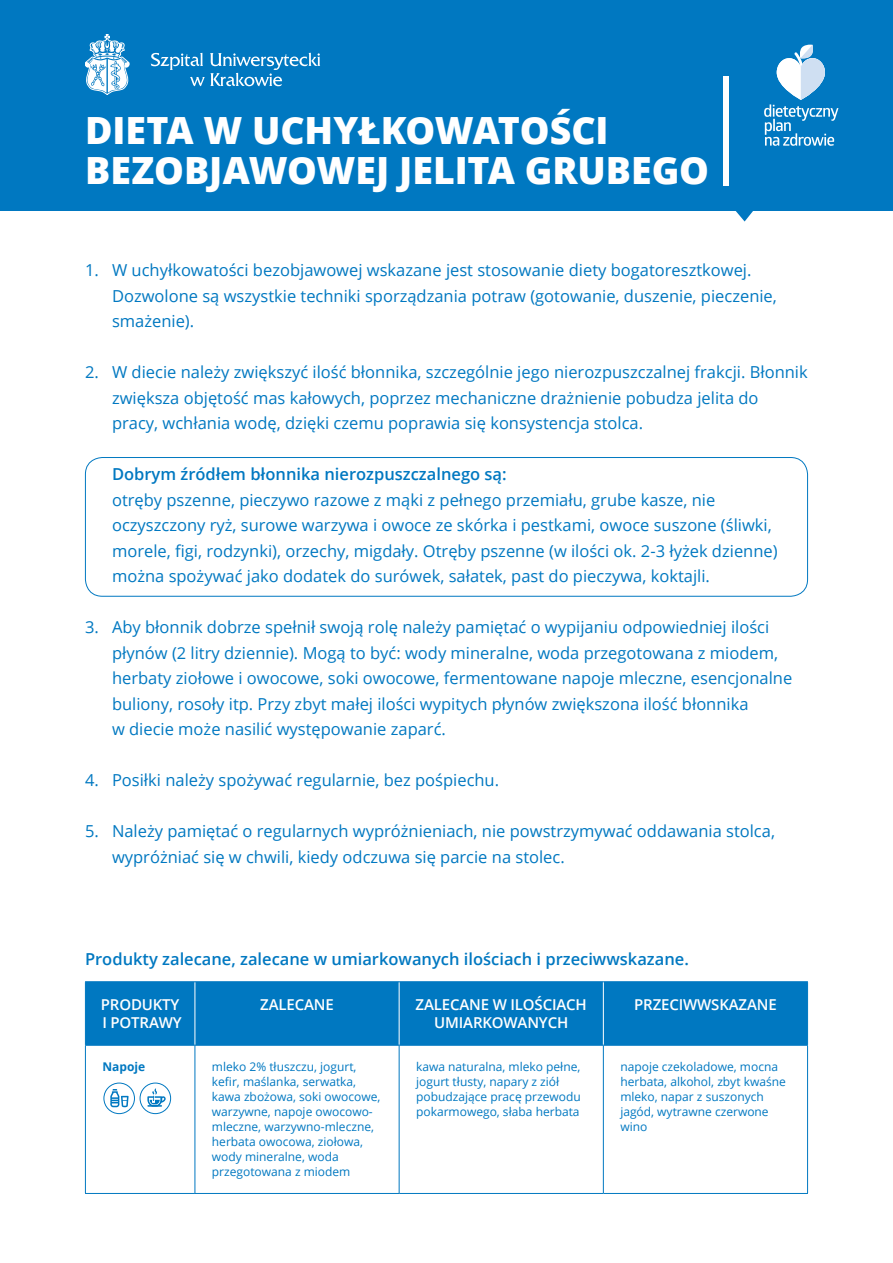
<style>
.page{position:relative;width:893px;height:1263px;background:#fff}
.page>*{position:absolute;margin:0;border:0;box-sizing:border-box;transform-origin:0 0}
.t1{font:800 37.5px/40.5px "Open Sans";letter-spacing:-.005em;color:#fff}
.t2{font:16.5px/25.5px "Open Sans";color:#0078c1}
.t3{font:600 16.5px "Open Sans";color:#0078c1}
.t4{font:600 15px/18px "Open Sans";letter-spacing:-.01em;color:#fff}
.t5{font:12px/15px "Open Sans";color:#0078c1}
.t6{font:700 12px "Open Sans";color:#0078c1}
</style>
<div class="page">
<div style="left:0;top:0;width:893px;height:211px;background:#0078c1"></div>
<svg style="left:736px;top:211px;width:17px;height:10px"></svg>
<div style="left:723px;top:76px;width:5px;height:110px;background:#fff"></div>
<svg style="left:85px;top:34px;width:44px;height:60px"></svg>
<svg style="left:151px;top:53px;width:169px;height:33px"></svg>
<svg style="left:764px;top:45px;width:74px;height:101px"></svg>
<div style="left:86px;top:982px;width:721px;height:63px;background:#0078c1"></div>
<hr style="left:195px;top:982px;width:1px;height:63px;background:#fff">
<hr style="left:399px;top:982px;width:1px;height:63px;background:#fff">
<hr style="left:603px;top:982px;width:1px;height:63px;background:#fff">
<hr style="left:195px;top:1045px;width:1px;height:148px;background:#0078c1">
<hr style="left:399px;top:1045px;width:1px;height:148px;background:#0078c1">
<hr style="left:603px;top:1045px;width:1px;height:148px;background:#0078c1">
<hr style="left:85px;top:1193px;width:110px;height:1px;background:#0078c1">
<hr style="left:195px;top:1193px;width:204px;height:1px;background:#0078c1">
<hr style="left:399px;top:1193px;width:204px;height:1px;background:#0078c1">
<hr style="left:603px;top:1193px;width:205px;height:1px;background:#0078c1">
<hr style="left:85px;top:1045px;width:110px;height:1px;background:#0078c1">
<hr style="left:195px;top:1045px;width:204px;height:1px;background:#0078c1">
<hr style="left:399px;top:1045px;width:204px;height:1px;background:#0078c1">
<hr style="left:603px;top:1045px;width:205px;height:1px;background:#0078c1">
<hr style="left:85px;top:981px;width:110px;height:1px;background:#0078c1">
<hr style="left:85px;top:982px;width:1px;height:63px;background:#0078c1">
<hr style="left:195px;top:981px;width:204px;height:1px;background:#0078c1">
<hr style="left:399px;top:981px;width:204px;height:1px;background:#0078c1">
<hr style="left:603px;top:981px;width:205px;height:1px;background:#0078c1">
<hr style="left:807px;top:982px;width:1px;height:63px;background:#0078c1">
<hr style="left:85px;top:1045px;width:1px;height:148px;background:#0078c1">
<hr style="left:807px;top:1045px;width:1px;height:148px;background:#0078c1">
<div style="left:85px;top:457px;width:723px;height:140px;border:1px solid #0078c1;border-radius:17px"></div>
<div style="left:104px;top:1083px;width:31px;height:31px;border:1px solid #0078c1;border-radius:50%"></div>
<svg style="left:110px;top:1089px;width:19px;height:18px"></svg>
<div style="left:140px;top:1083px;width:31px;height:31px;border:1px solid #0078c1;border-radius:50%"></div>
<svg style="left:147px;top:1088px;width:19px;height:19px"></svg>
<h1 class="t1" style="left:85px;top:108px;width:625px">DIETA W UCHYŁKOWATOŚCI<br>BEZOBJAWOWEJ JELITA GRUBEGO</h1>
<p class="t2" style="left:112px;top:257px;width:666px;text-indent:-27px">1. W uchyłkowatości bezobjawowej wskazane jest stosowanie diety bogatoresztkowej.<br>Dozwolone są wszystkie techniki sporządzania potraw (gotowanie, duszenie, pieczenie, smażenie).</p>
<p class="t2" style="left:112px;top:359px;width:697px;text-indent:-27px">2. W diecie należy zwiększyć ilość błonnika, szczególnie jego nierozpuszczalnej frakcji. Błonnik zwiększa objętość mas kałowych, poprzez mechaniczne drażnienie pobudza jelita do pracy, wchłania wodę, dzięki czemu poprawia się konsystencja stolca.</p>
<p class="t3" style="left:112px;top:463px;width:396px">Dobrym źródłem błonnika nierozpuszczalnego są:</p>
<p class="t2" style="left:112px;top:487px;width:667px">otręby pszenne, pieczywo razowe z mąki z pełnego przemiału, grube kasze, nie oczyszczony ryż, surowe warzywa i owoce ze skórka i pestkami, owoce suszone (śliwki, morele, figi, rodzynki), orzechy, migdały. Otręby pszenne (w ilości ok. 2-3 łyżek dzienne) można spożywać jako dodatek do surówek, sałatek, past do pieczywa, koktajli.</p>
<p class="t2" style="left:112px;top:614px;width:682px;text-indent:-27px">3. Aby błonnik dobrze spełnił swoją rolę należy pamiętać o wypijaniu odpowiedniej ilości płynów (2 litry dziennie). Mogą to być: wody mineralne, woda przegotowana z miodem, herbaty ziołowe i owocowe, soki owocowe, fermentowane napoje mleczne, esencjonalne buliony, rosoły itp. Przy zbyt małej ilości wypitych płynów zwiększona ilość błonnika<br>w diecie może nasilić występowanie zaparć.</p>
<p class="t2" style="left:85px;top:767px;width:416px">4. Posiłki należy spożywać regularnie, bez pośpiechu.</p>
<p class="t2" style="left:112px;top:818px;width:664px;text-indent:-27px">5. Należy pamiętać o regularnych wypróżnieniach, nie powstrzymywać oddawania stolca, wypróżniać się w chwili, kiedy odczuwa się parcie na stolec.</p>
<p class="t3" style="left:85px;top:947px;width:605px">Produkty zalecane, zalecane w umiarkowanych ilościach i przeciwwskazane.</p>
<p class="t4" style="left:101px;top:995px;width:82px">PRODUKTY<br>I POTRAWY</p>
<p class="t4" style="left:260px;top:995px;width:75px">ZALECANE</p>
<p class="t4" style="left:416px;top:995px;width:173px;text-align:center">ZALECANE W ILOŚCIACH<br>UMIARKOWANYCH</p>
<p class="t4" style="left:634px;top:995px;width:144px">PRZECIWWSKAZANE</p>
<p class="t6" style="left:102px;top:1058px;width:44px">Napoje</p>
<p class="t5" style="left:212px;top:1059px;width:170px">mleko 2% tłuszczu, jogurt, kefir, maślanka, serwatka, kawa zbożowa, soki owocowe, warzywne, napoje owocowo&shy;mleczne, warzywno-mleczne, herbata owocowa, ziołowa, wody mineralne, woda przegotowana z miodem</p>
<p class="t5" style="left:416px;top:1059px;width:166px">kawa naturalna, mleko pełne, jogurt tłusty, napary z ziół pobudzające pracę przewodu pokarmowego, słaba herbata</p>
<p class="t5" style="left:620px;top:1059px;width:167px">napoje czekoladowe, mocna herbata, alkohol, zbyt kwaśne mleko, napar z suszonych jagód, wytrawne czerwone wino</p>
</div>
